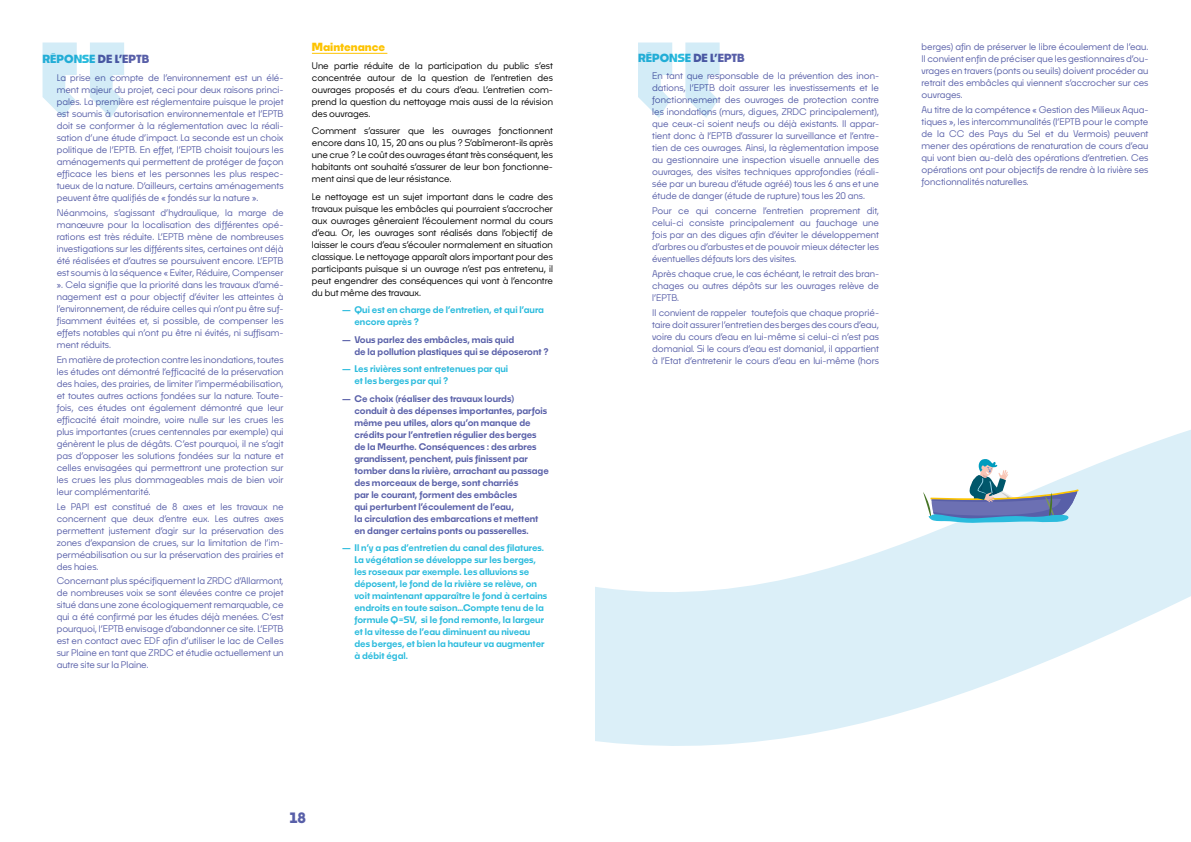
<style>
.page{position:relative;width:1191px;height:842px;background:#fff}
.page>*{position:absolute;margin:0;border:0;box-sizing:border-box;transform-origin:0 0}
.t1{font:700 14px "Noka";color:#585fa8}
.TexteCourant{font:700 11px "Noka";color:#585fa8}
._03-Inter2-jaune{font:700 11px "Noka";color:#fdc300}
.ReponseEPTB{font:500 9px/12px "Noka";color:#585fa8;text-align:justify}
.TexteCourant-2{font:500 9px/12px "Noka";color:#000;text-align:justify}
.t2{font:600 9px/12px "Noka";color:#585fa8}
.t3{font:600 9px/12px "Noka";color:#2abbdd}
.s1{color:#2abbdd}
.s2{font-weight:700}
</style>
<div class="page">
<svg style="left:638px;top:43px;width:81px;height:75px"></svg>
<hr style="left:312px;top:53px;width:75px;height:1px;background:#fdc300">
<svg style="left:43px;top:43px;width:81px;height:75px"></svg>
<svg style="left:595px;top:430px;width:596px;height:316px;fill:#dbeff8"></svg>
<svg style="left:923px;top:459px;width:155px;height:64px"></svg>
<p class="TexteCourant" style="left:43px;top:52px;width:108px"><span class="s1">RÉPONSE</span> DE L’EPTB</p>
<p class="ReponseEPTB" style="left:57px;top:71px;width:228px">La prise en compte de l’environnement est un élé&shy;ment majeur du projet, ceci pour deux raisons princi&shy;pales. La première est réglementaire puisque le projet est soumis à autorisation environnementale et l’EPTB doit se conformer à la réglementation avec la réali&shy;sation d’une étude d’impact. La seconde est un choix politique de l’EPTB. En effet, l’EPTB choisit toujours les aménagements qui permettent de protéger de façon efficace les biens et les personnes les plus respec&shy;tueux de la nature. D’ailleurs, certains aménagements peuvent être qualifiés de « fondés sur la nature ».</p>
<p class="ReponseEPTB" style="left:57px;top:206px;width:228px">Néanmoins, s’agissant d’hydraulique, la marge de manœuvre pour la localisation des différentes opé&shy;rations est très réduite. L’EPTB mène de nombreuses investigations sur les différents sites, certaines ont déjà été réalisées et d’autres se poursuivent encore. L’EPTB est soumis à la séquence « Eviter, Réduire, Compenser ». Cela signifie que la priorité dans les travaux d’amé&shy;nagement est a pour objectif d’éviter les atteintes à l’environnement, de réduire celles qui n’ont pu être suf&shy;fisamment évitées et, si possible, de compenser les effets notables qui n’ont pu être ni évités, ni suffisam&shy;ment réduits.</p>
<p class="ReponseEPTB" style="left:57px;top:353px;width:228px">En matière de protection contre les inondations, toutes les études ont démontré l’efficacité de la préservation des haies, des prairies, de limiter l’imperméabilisation, et toutes autres actions fondées sur la nature. Toute&shy;fois, ces études ont également démontré que leur efficacité était moindre, voire nulle sur les crues les plus importantes (crues centennales par exemple) qui génèrent le plus de dégâts. C’est pourquoi, il ne s’agit pas d’opposer les solutions fondées sur la nature et celles envisagées qui permettront une protection sur les crues les plus dommageables mais de bien voir leur complémentarité.</p>
<p class="ReponseEPTB" style="left:57px;top:500px;width:228px">Le PAPI est constitué de 8 axes et les travaux ne concernent que deux d’entre eux. Les autres axes permettent justement d’agir sur la préservation des zones d’expansion de crues, sur la limitation de l’im&shy;perméabilisation ou sur la préservation des prairies et des haies.</p>
<p class="ReponseEPTB" style="left:57px;top:575px;width:228px">Concernant plus spécifiquement la ZRDC d’Allarmont, de nombreuses voix se sont élevées contre ce projet situé dans une zone écologiquement remarquable, ce qui a été confirmé par les études déjà menées. C’est pourquoi, l’EPTB envisage d’abandonner ce site. L’EPTB est en contact avec EDF afin d’utiliser le lac de Celles sur Plaine en tant que ZRDC et étudie actuellement un autre site sur la Plaine.</p>
<p class="_03-Inter2-jaune" style="left:312px;top:40px;width:75px">Maintenance</p>
<p class="TexteCourant-2" style="left:312px;top:59px;width:242px">Une partie réduite de la participation du public s’est concentrée autour de la question de l’entretien des ouvrages proposés et du cours d’eau. L’entretien com&shy;prend la question du nettoyage mais aussi de la révision des ouvrages.</p>
<p class="TexteCourant-2" style="left:312px;top:125px;width:242px">Comment s’assurer que les ouvrages fonctionnent encore dans 10, 15, 20 ans ou plus ? S’abîmeront-ils après une crue ? Le coût des ouvrages étant très conséquent, les habitants ont souhaité s’assurer de leur bon fonctionne&shy;ment ainsi que de leur résistance.</p>
<p class="TexteCourant-2" style="left:312px;top:190px;width:242px">Le nettoyage est un sujet important dans le cadre des travaux puisque les embâcles qui pourraient s’accrocher aux ouvrages gêneraient l’écoulement normal du cours d’eau. Or, les ouvrages sont réalisés dans l’objectif de laisser le cours d’eau s’écouler normalement en situation classique. Le nettoyage apparaît alors important pour des participants puisque si un ouvrage n’est pas entretenu, il peut engendrer des conséquences qui vont à l’encontre du but même des travaux.</p>
<p class="t3" style="left:354px;top:304px;width:191px;text-indent:-14px"><span class="s2">—</span>Qui est en charge de l’entretien, et qui l’aura encore après ?</p>
<p class="t2" style="left:354px;top:333px;width:196px;text-indent:-14px"><span class="s2">—</span>Vous parlez des embâcles, mais quid<br>de la pollution plastiques qui se déposeront ?</p>
<p class="t3" style="left:354px;top:363px;width:155px;text-indent:-14px"><span class="s2">—</span>Les rivières sont entretenues par qui et les berges par qui ?</p>
<p class="t2" style="left:354px;top:392px;width:196px;text-indent:-14px"><span class="s2">—</span>Ce choix (réaliser des travaux lourds) conduit à des dépenses importantes, parfois même peu utiles, alors qu’on manque de crédits pour l’entretien régulier des berges de la Meurthe. Conséquences : des arbres grandissent, penchent, puis finissent par tomber dans la rivière, arrachant au passage des morceaux de berge, sont charriés<br>par le courant, forment des embâcles<br>qui perturbent l’écoulement de l’eau,<br>la circulation des embarcations et mettent en danger certains ponts ou passerelles.</p>
<p class="t3" style="left:354px;top:542px;width:194px;text-indent:-14px"><span class="s2">—</span>Il n’y a pas d’entretien du canal des filatures.<br>La végétation se développe sur les berges, les roseaux par exemple. Les alluvions se déposent, le fond de la rivière se relève, on voit maintenant apparaître le fond à certains endroits en toute saison…Compte tenu de la formule Q=SV, si le fond remonte, la largeur et la vitesse de l’eau diminuent au niveau des berges, et bien la hauteur va augmenter à débit égal.</p>
<h1 class="t1" style="left:289px;top:809px;width:18px">18</h1>
<p class="TexteCourant" style="left:638px;top:51px;width:108px"><span class="s1">RÉPONSE</span> DE L’EPTB</p>
<p class="ReponseEPTB" style="left:652px;top:70px;width:228px">En tant que responsable de la prévention des inon&shy;dations, l’EPTB doit assurer les investissements et le fonctionnement des ouvrages de protection contre les inondations (murs, digues, ZRDC principalement), que ceux-ci soient neufs ou déjà existants. Il appar&shy;tient donc à l’EPTB d’assurer la surveillance et l’entre&shy;tien de ces ouvrages. Ainsi, la règlementation impose au gestionnaire une inspection visuelle annuelle des ouvrages, des visites techniques approfondies (réali&shy;sée par un bureau d’étude agréé) tous les 6 ans et une étude de danger (étude de rupture) tous les 20 ans.</p>
<p class="ReponseEPTB" style="left:652px;top:205px;width:228px">Pour ce qui concerne l’entretien proprement dit, celui-ci consiste principalement au fauchage une fois par an des digues afin d’éviter le développement d’arbres ou d’arbustes et de pouvoir mieux détecter les éventuelles défauts lors des visites.</p>
<p class="ReponseEPTB" style="left:652px;top:268px;width:228px">Après chaque crue, le cas échéant, le retrait des bran&shy;chages ou autres dépôts sur les ouvrages relève de l’EPTB.</p>
<p class="ReponseEPTB" style="left:652px;top:306px;width:228px">Il convient de rappeler toutefois que chaque proprié&shy;taire doit assurer l’entretien des berges des cours d’eau, voire du cours d’eau en lui-même si celui-ci n’est pas domanial. Si le cours d’eau est domanial, il appartient à l’Etat d’entretenir le cours d’eau en lui-même (hors</p>
<p class="ReponseEPTB" style="left:921px;top:40px;width:228px">berges) afin de préserver le libre écoulement de l’eau.<br>Il convient enfin de préciser que les gestionnaires d’ou&shy;vrages en travers (ponts ou seuils) doivent procéder au retrait des embâcles qui viennent s’accrocher sur ces ouvrages.</p>
<p class="ReponseEPTB" style="left:921px;top:103px;width:228px">Au titre de la compétence « Gestion des Milieux Aqua&shy;tiques », les intercommunalités (l’EPTB pour le compte de la CC des Pays du Sel et du Vermois) peuvent mener des opérations de renaturation de cours d’eau qui vont bien au-delà des opérations d’entretien. Ces opérations ont pour objectifs de rendre à la rivière ses fonctionnalités naturelles.</p>
</div>
